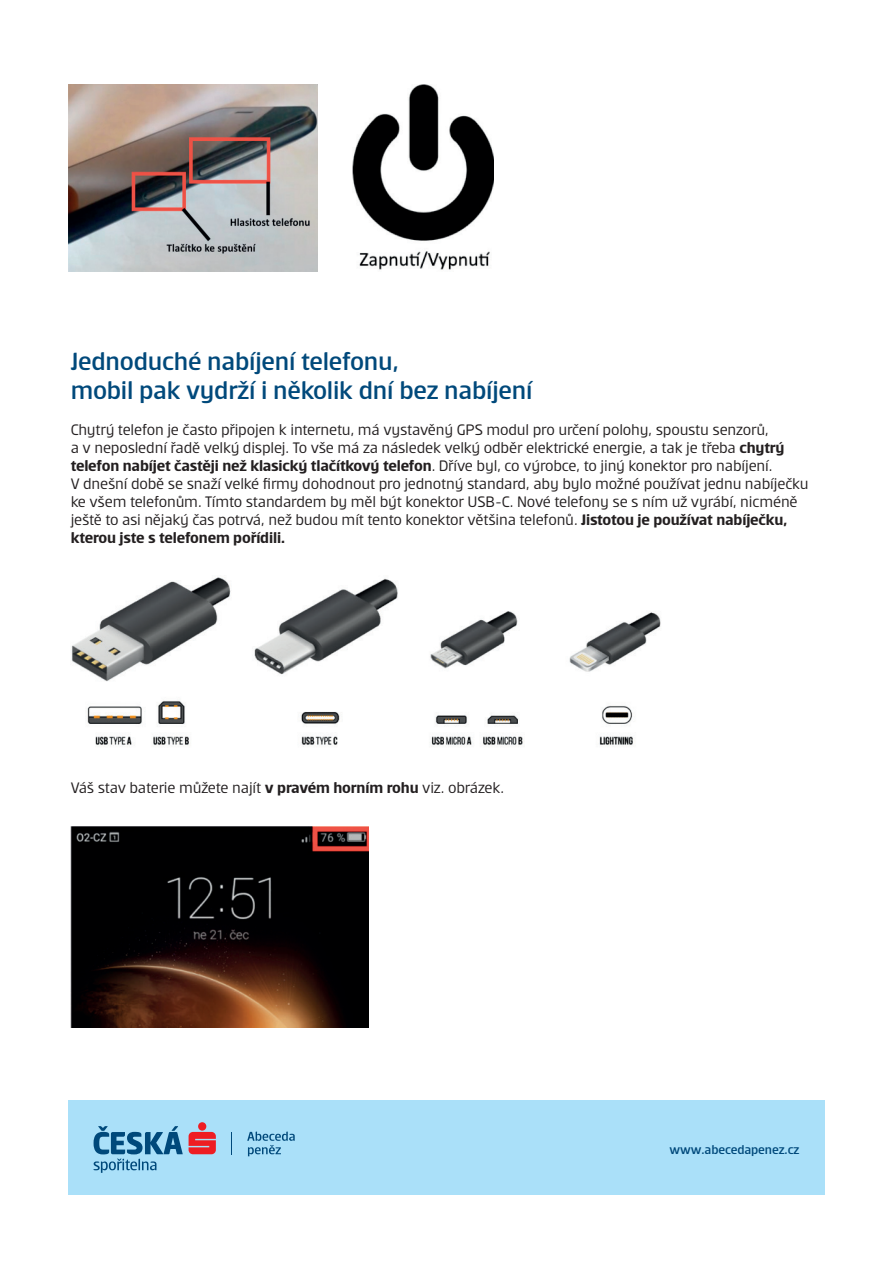
<style>
.page{position:relative;width:893px;height:1263px;background:#fff}
.page>*{position:absolute;margin:0;border:0;box-sizing:border-box;transform-origin:0 0}
.t1{font:500 27px/28.5px "Erste";letter-spacing:-.01em;color:#00497b}
.t2{font:16.5px/18px "Erste";letter-spacing:-.01em;color:#231f20}
.t3{font:500 13.5px "Erste";letter-spacing:-.01em;color:#00497b}
.s1{font-weight:700}
</style>
<div class="page">
<div style="left:68px;top:1100px;width:757px;height:95px;background:#aae0f9"></div>
<svg style="left:94px;top:1126px;width:89px;height:47px"></svg>
<svg style="left:189px;top:1122px;width:27px;height:32px"></svg>
<svg style="left:247px;top:1131px;width:48px;height:25px"></svg>
<img style="left:68px;top:85px;width:250px;height:186px">
<img style="left:353px;top:84px;width:140px;height:186px">
<img style="left:71px;top:577px;width:590px;height:170px">
<img style="left:71px;top:826px;width:298px;height:202px">
<h1 class="t1" style="left:71px;top:347px;width:463px">Jednoduché nabíjení telefonu,<br>mobil pak vydrží i několik dní bez nabíjení</h1>
<p class="t2" style="left:71px;top:420px;width:739px">Chytrý telefon je často připojen k internetu, má vystavěný GPS modul pro určení polohy, spoustu senzorů,<br>a v neposlední řadě velký displej. To vše má za následek velký odběr elektrické energie, a tak je třeba <span class="s1">chytrý telefon nabíjet častěji než klasický tlačítkový telefon</span>. Dříve byl, co výrobce, to jiný konektor pro nabíjení.<br>V dnešní době se snaží velké firmy dohodnout pro jednotný standard, aby bylo možné používat jednu nabíječku ke všem telefonům. Tímto standardem by měl být konektor USB-C. Nové telefony se s ním už vyrábí, nicméně ještě to asi nějaký čas potrvá, než budou mít tento konektor většina telefonů. <span class="s1">Jistotou je používat nabíječku, kterou jste s telefonem pořídili.</span></p>
<p class="t2" style="left:71px;top:778px;width:435px">Váš stav baterie můžete najít <span class="s1">v pravém horním rohu</span> viz. obrázek.</p>
<p class="t3" style="left:670px;top:1143px;width:131px">www.abecedapenez.cz</p>
</div>
